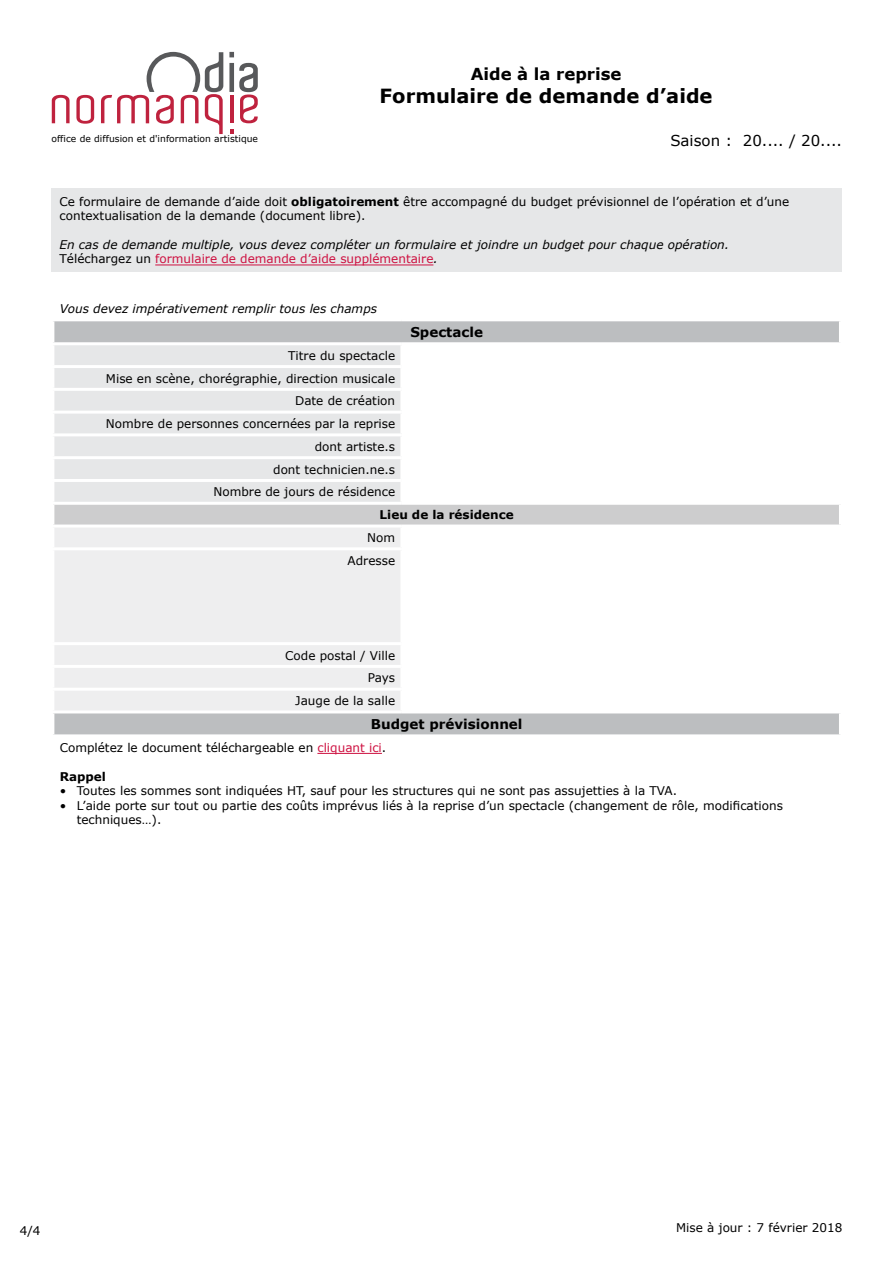
<style>
.page{position:relative;width:893px;height:1263px;background:#fff}
.page>*{position:absolute;margin:0;border:0;box-sizing:border-box;transform-origin:0 0}
.t1{font:700 19.5px "Verdana";color:#000}
.t2{font:700 16.5px "Verdana";color:#000}
.t3{font:15px "Verdana";color:#000}
.t4{font:700 13.5px "Verdana";color:#000}
.t5{font:12px/22.8px "Verdana";color:#000;text-align:right}
.t6{font:italic 12px/14.4px "Verdana";color:#000}
.t7{font:700 12px "Verdana";color:#000}
.t8{font:9.15px "Verdana";letter-spacing:.005em;color:#000}
.s1{font-weight:700}
.s2{font-style:normal}
.s3{font-style:normal;color:#ce1141}
.s4{color:#ce1141}
</style>
<div class="page">
<svg style="left:52px;top:95px;width:18px;height:28px"></svg>
<svg style="left:76px;top:95px;width:18px;height:29px"></svg>
<svg style="left:230px;top:130px;width:3px;height:4px"></svg>
<svg style="left:229px;top:52px;width:29px;height:71px"></svg>
<svg style="left:101px;top:52px;width:122px;height:82px"></svg>
<svg style="left:54px;top:321px;width:785px;height:413px"></svg>
<div style="left:54px;top:345px;width:346px;height:157px;background:#e6e7e8"></div>
<div style="left:53px;top:503px;width:787px;height:23px;background:#cdcdce"></div>
<div style="left:54px;top:527px;width:346px;height:183px;background:#eeeeef"></div>
<hr style="left:402px;top:456px;width:440px;height:3px;background:#fff">
<hr style="left:402px;top:547px;width:440px;height:3px;background:#fff">
<hr style="left:402px;top:342px;width:440px;height:3px;background:#fff">
<hr style="left:402px;top:365px;width:440px;height:3px;background:#fff">
<hr style="left:402px;top:411px;width:440px;height:3px;background:#fff">
<hr style="left:400px;top:527px;width:3px;height:20px;background:#fff">
<hr style="left:400px;top:550px;width:3px;height:92px;background:#fff">
<hr style="left:51px;top:642px;width:351px;height:3px;background:#fff">
<hr style="left:402px;top:642px;width:440px;height:3px;background:#fff">
<hr style="left:400px;top:645px;width:3px;height:20px;background:#fff">
<hr style="left:400px;top:668px;width:3px;height:20px;background:#fff">
<hr style="left:400px;top:691px;width:3px;height:19px;background:#fff">
<hr style="left:402px;top:665px;width:440px;height:3px;background:#fff">
<hr style="left:402px;top:688px;width:440px;height:3px;background:#fff">
<hr style="left:402px;top:710px;width:440px;height:3px;background:#fff">
<hr style="left:51px;top:665px;width:351px;height:3px;background:#fff">
<hr style="left:51px;top:688px;width:351px;height:3px;background:#fff">
<hr style="left:51px;top:710px;width:351px;height:3px;background:#fff">
<hr style="left:51px;top:365px;width:351px;height:3px;background:#fff">
<hr style="left:400px;top:345px;width:3px;height:20px;background:#fff">
<hr style="left:400px;top:391px;width:3px;height:20px;background:#fff">
<hr style="left:400px;top:368px;width:3px;height:20px;background:#fff">
<hr style="left:400px;top:414px;width:3px;height:19px;background:#fff">
<hr style="left:400px;top:436px;width:3px;height:20px;background:#fff">
<hr style="left:400px;top:459px;width:3px;height:20px;background:#fff">
<hr style="left:400px;top:482px;width:3px;height:20px;background:#fff">
<hr style="left:51px;top:388px;width:351px;height:3px;background:#fff">
<hr style="left:51px;top:547px;width:351px;height:3px;background:#fff">
<hr style="left:51px;top:411px;width:351px;height:3px;background:#fff">
<hr style="left:51px;top:433px;width:351px;height:3px;background:#fff">
<hr style="left:51px;top:456px;width:351px;height:3px;background:#fff">
<hr style="left:51px;top:342px;width:351px;height:3px;background:#fff">
<hr style="left:402px;top:388px;width:440px;height:3px;background:#fff">
<hr style="left:402px;top:433px;width:440px;height:3px;background:#fff">
<hr style="left:51px;top:479px;width:351px;height:3px;background:#fff">
<hr style="left:402px;top:479px;width:440px;height:3px;background:#fff">
<hr style="left:51px;top:502px;width:351px;height:3px;background:#fff">
<hr style="left:51px;top:505px;width:3px;height:19px;background:#fff">
<hr style="left:402px;top:502px;width:440px;height:3px;background:#fff">
<hr style="left:839px;top:505px;width:3px;height:19px;background:#fff">
<hr style="left:51px;top:524px;width:351px;height:3px;background:#fff">
<hr style="left:402px;top:524px;width:440px;height:3px;background:#fff">
<hr style="left:317px;top:753px;width:65px;height:1px;background:#ce1141">
<div style="left:51px;top:188px;width:791px;height:84px;background:#e6e7e8"></div>
<hr style="left:155px;top:265px;width:278px;height:1px;background:#ce1141">
<p class="t8" style="left:51px;top:133px;width:208px">office de diffusion et d'information artistique</p>
<h2 class="t2" style="left:471px;top:62px;width:152px">Aide à la reprise</h2>
<h1 class="t1" style="left:380px;top:82px;width:334px">Formulaire de demande d’aide</h1>
<p class="t3" style="left:670px;top:131px;width:173px">Saison : 20.... / 20....</p>
<p class="t5" style="left:60px;top:194px;width:731px;line-height:14.4px;text-align:left">Ce formulaire de demande d’aide doit <span class="s1">obligatoirement</span> être accompagné du budget prévisionnel de l’opération et d’une contextualisation de la demande (document libre).</p>
<p class="t6" style="left:60px;top:237px;width:671px">En cas de demande multiple, vous devez compléter un formulaire et joindre un budget pour chaque opération.<br><span class="s2">Téléchargez un</span> <span class="s3">formulaire de demande d’aide supplémentaire</span>.</p>
<p class="t6" style="left:60px;top:301px;width:319px">Vous devez impérativement remplir tous les champs</p>
<p class="t4" style="left:410px;top:322px;width:74px">Spectacle</p>
<p class="t5" style="left:106px;top:344px;width:291px">Titre du spectacle<br>Mise en scène, chorégraphie, direction musicale<br>Date de création<br>Nombre de personnes concernées par la reprise dont artiste.s<br>dont technicien.ne.s<br>Nombre de jours de résidence</p>
<p class="t7" style="left:380px;top:506px;width:136px">Lieu de la résidence</p>
<p class="t5" style="left:348px;top:526px;width:49px">Nom<br>Adresse</p>
<p class="t5" style="left:285px;top:644px;width:111px">Code postal / Ville<br>Pays<br>Jauge de la salle</p>
<p class="t4" style="left:371px;top:715px;width:153px">Budget prévisionnel</p>
<p class="t5" style="left:60px;top:736px;width:328px">Complétez le document téléchargeable en <span class="s4">cliquant ici</span>.</p>
<p class="t7" style="left:60px;top:768px;width:48px">Rappel</p>
<p class="t5" style="left:60px;top:779px;width:619px">• Toutes les sommes sont indiquées HT, sauf pour les structures qui ne sont pas assujetties à la TVA.</p>
<p class="t5" style="left:77px;top:798px;width:708px;line-height:14.4px;text-align:left;text-indent:-17px">• L’aide porte sur tout ou partie des coûts imprévus liés à la reprise d’un spectacle (changement de rôle, modifications techniques…).</p>
<p class="t5" style="left:20px;top:1218px;width:22px">4/4</p>
<p class="t5" style="left:676px;top:1216px;width:168px">Mise à jour : 7 février 2018</p>
</div>
